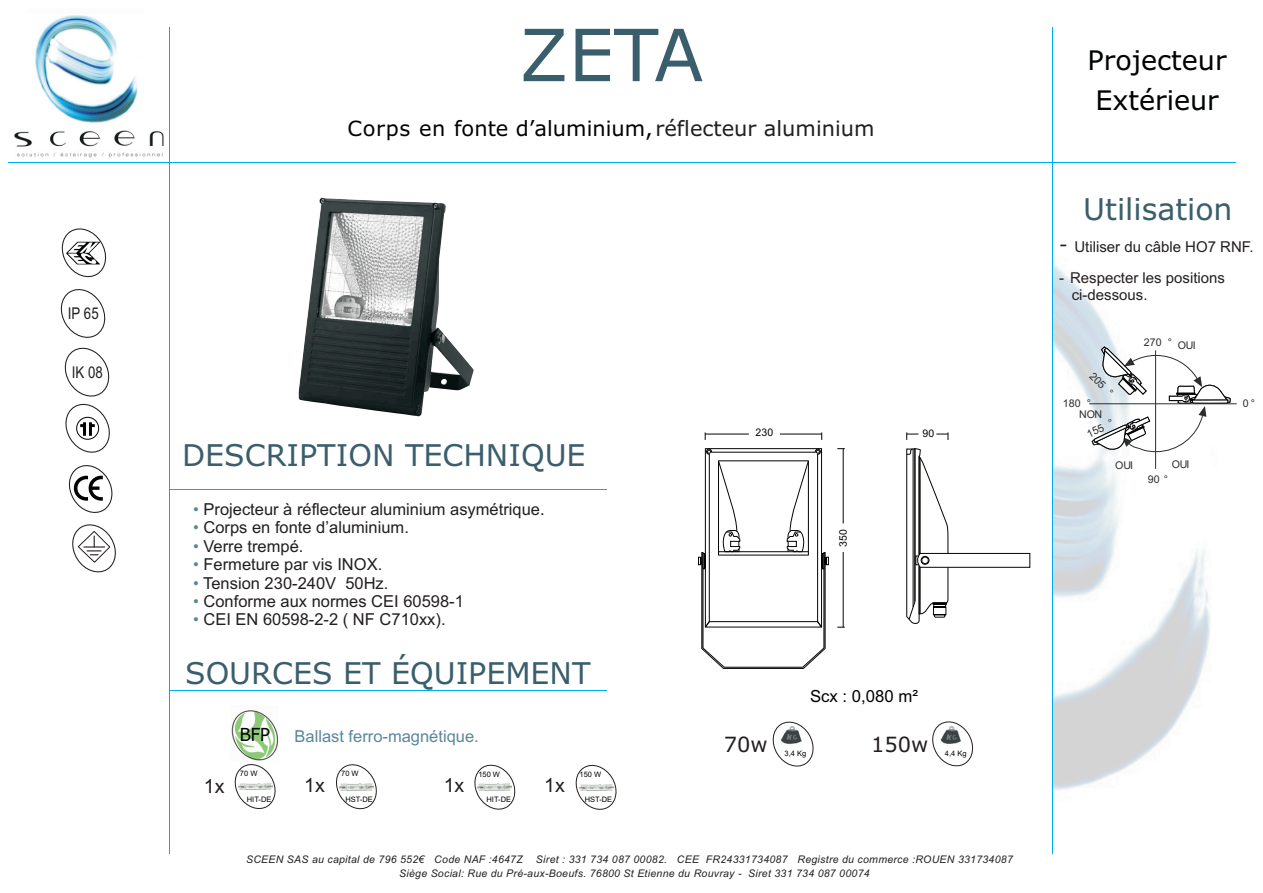
<style>
.page{position:relative;width:1263px;height:893px;background:#fff}
.page>*{position:absolute;margin:0;border:0;box-sizing:border-box;transform-origin:0 0}
.t1{font:72px "Verdana";color:#3a5e6c}
.t2{font:30px "Verdana";color:#3a5e6c}
.t3{font:27px "Verdana";color:#010202}
.t4{font:21px "Verdana";color:#010202}
.t5{font:21px "Verdana";color:#231f20}
.t6{font:19.5px "Arial";color:#231f20}
.t7{font:18px "Verdana";color:#010202;scale:.95 1}
.t8{font:16.8px "Arial";color:#010202}
.t9{font:16.5px "Arial";color:#231f20}
.t10{font:16.5px "Arial";color:#59879a}
.t11{font:16.2px "Arial Narrow";color:#231f20}
.t12{font:15px/16.8px "Arial";color:#231f20}
.t13{font:10.65px "Arial";letter-spacing:-.02em;color:#2c2d2d}
.t14{font:italic 10.5px/13.6px "Arial";letter-spacing:.03em;color:#231f20}
.t15{font:10.5px "Arial";letter-spacing:.01em;color:#040503}
.t16{font:7.5px "Arial";color:#010202}
.s1{color:#231f20}
.s2{color:#59879a}
.s3{color:#081212}
.s4{font-family:"Gautami";font-size:21px}
</style>
<div class="page">
<hr style="left:8px;top:162px;width:1228px;height:1px;background:#00aeef">
<img style="left:14px;top:130px;width:150px;height:28px">
<img style="left:1053px;top:264px;width:157px;height:526px">
<img style="left:35px;top:15px;width:103px;height:108px">
<hr style="left:170px;top:489px;width:436px;height:1px;background:#00aeef">
<hr style="left:171px;top:690px;width:436px;height:1px;background:#00aeef">
<svg style="left:72px;top:524px;width:44px;height:49px"></svg>
<svg style="left:68px;top:465px;width:45px;height:48px"></svg>
<svg style="left:61px;top:228px;width:46px;height:50px"></svg>
<img style="left:231px;top:710px;width:47px;height:51px">
<hr style="left:1089px;top:403px;width:148px;height:1px;background:#2c2d2d">
<hr style="left:1155px;top:350px;width:1px;height:119px;background:#2c2d2d">
<svg style="left:1091px;top:346px;width:139px;height:106px"></svg>
<svg style="left:60px;top:289px;width:50px;height:164px"></svg>
<img style="left:299px;top:198px;width:175px;height:218px">
<hr style="left:780px;top:434px;width:42px;height:1px;background:#040503">
<hr style="left:705px;top:434px;width:44px;height:1px;background:#040503">
<svg style="left:698px;top:449px;width:131px;height:220px"></svg>
<div style="left:788px;top:541px;width:8px;height:6px;border:1px solid #040503"></div>
<hr style="left:843px;top:552px;width:1px;height:75px;background:#040503">
<hr style="left:843px;top:449px;width:1px;height:74px;background:#040503">
<svg style="left:906px;top:432px;width:124px;height:192px"></svg>
<svg style="left:474px;top:764px;width:42px;height:46px"></svg>
<img style="left:478px;top:784px;width:34px;height:6px">
<svg style="left:234px;top:764px;width:42px;height:45px"></svg>
<img style="left:238px;top:783px;width:34px;height:7px">
<svg style="left:575px;top:764px;width:42px;height:46px"></svg>
<img style="left:579px;top:784px;width:34px;height:7px">
<svg style="left:336px;top:764px;width:41px;height:46px"></svg>
<img style="left:339px;top:783px;width:34px;height:7px">
<hr style="left:1052px;top:27px;width:1px;height:826px;background:#00aeef">
<hr style="left:170px;top:27px;width:1px;height:826px;background:#00aeef">
<svg style="left:772px;top:721px;width:42px;height:46px"></svg>
<svg style="left:932px;top:721px;width:42px;height:46px"></svg>
<h3 class="t11" style="left:68px;top:307px;width:32px">IP 65</h3>
<h3 class="t11" style="left:72px;top:366px;width:33px">IK 08</h3>
<h1 class="t1" style="left:519px;top:26px;width:186px">ZETA</h1>
<h3 class="t4" style="left:348px;top:120px;width:528px">Corps en fonte d’aluminium, <span class="s1">réflecteur aluminium</span></h3>
<h2 class="t2" style="left:182px;top:443px;width:405px">DESCRIPTION TECHNIQUE</h2>
<h3 class="t9" style="left:193px;top:503px;width:353px"><span class="s2">•</span> Projecteur à réflecteur aluminium asymétrique<span class="s3">.</span></h3>
<h3 class="t9" style="left:193px;top:521px;width:217px"><span class="s2">•</span> Corps en fonte d’aluminium.</h3>
<h3 class="t9" style="left:193px;top:540px;width:112px"><span class="s2">•</span> Verre trempé.</h3>
<h3 class="t9" style="left:193px;top:558px;width:191px"><span class="s2">•</span> Fermeture par vis INOX.</h3>
<h3 class="t9" style="left:193px;top:576px;width:197px"><span class="s2">•</span> Tension 230-240V 50Hz.</h3>
<h3 class="t9" style="left:193px;top:595px;width:272px"><span class="s2">•</span> Conforme aux normes CEI 60598-1</h3>
<h3 class="t9" style="left:193px;top:613px;width:254px"><span class="s2">•</span> CEI EN 60598-2-2 ( NF C710xx).</h3>
<p class="t15" style="left:755px;top:429px;width:19px">230</p>
<p class="t15" style="left:839px;top:547px;width:19px;rotate:-90deg">350</p>
<p class="t15" style="left:922px;top:430px;width:13px">90</p>
<h2 class="t2" style="left:185px;top:661px;width:407px">SOURCES ET ÉQUIPEMENT</h2>
<h3 class="t6" style="left:204px;top:778px;width:22px">1x</h3>
<h3 class="t7" style="left:239px;top:727px;width:34px">BFP</h3>
<p class="t16" style="left:240px;top:771px;width:19px">70 W</p>
<p class="t16" style="left:247px;top:796px;width:26px">HIT-DE</p>
<h3 class="t10" style="left:294px;top:730px;width:186px">Ballast ferro-magnétique.</h3>
<p class="t16" style="left:341px;top:771px;width:19px">70 W</p>
<p class="t16" style="left:345px;top:796px;width:29px">HST-DE</p>
<p class="t16" style="left:478px;top:771px;width:23px">150 W</p>
<p class="t16" style="left:487px;top:797px;width:26px">HIT-DE</p>
<h3 class="t6" style="left:304px;top:778px;width:22px">1x</h3>
<h3 class="t6" style="left:444px;top:778px;width:22px">1x</h3>
<h3 class="t6" style="left:544px;top:778px;width:22px">1x</h3>
<p class="t16" style="left:580px;top:771px;width:23px">150 W</p>
<p class="t16" style="left:585px;top:797px;width:29px">HST-DE</p>
<h3 class="t8" style="left:810px;top:689px;width:109px">Scx : 0,080 m²</h3>
<h3 class="t5" style="left:724px;top:736px;width:45px">70w</h3>
<h3 class="t5" style="left:871px;top:736px;width:59px">150w</h3>
<p class="t16" style="left:784px;top:750px;width:23px">3,4 Kg</p>
<p class="t16" style="left:945px;top:750px;width:23px">4,4 Kg</p>
<p class="t14" style="left:399px;top:853px;width:615px;text-indent:-153px">SCEEN SAS au capital de 796 552€ Code NAF :4647Z Siret : 331 734 087 00082. CEE FR24331734087 Registre du commerce :ROUEN 331734087<br>Siège Social: Rue du Pré-aux-Boeufs. 76800 St Etienne du Rouvray - Siret 331 734 087 00074</p>
<h3 class="t3" style="left:1087px;top:49px;width:140px">Projecteur</h3>
<h3 class="t3" style="left:1095px;top:89px;width:125px">Extérieur</h3>
<h2 class="t2" style="left:1083px;top:197px;width:151px">Utilisation</h2>
<h3 class="t12" style="left:1059px;top:240px;width:196px"><span class="s4">-</span> Utiliser du câble HO7 RNF.</h3>
<h3 class="t12" style="left:1072px;top:271px;width:155px;text-indent:-13px">- Respecter les positions ci-dessous.</h3>
<p class="t13" style="left:1094px;top:371px;width:30px;rotate:45deg">205 °</p>
<p class="t13" style="left:1063px;top:399px;width:30px">180 °</p>
<p class="t13" style="left:1086px;top:431px;width:30px;rotate:-26deg">155 °</p>
<p class="t13" style="left:1079px;top:410px;width:24px">NON</p>
<p class="t13" style="left:1144px;top:338px;width:30px">270 °</p>
<p class="t13" style="left:1178px;top:341px;width:19px">OUI</p>
<p class="t13" style="left:1115px;top:461px;width:19px">OUI</p>
<p class="t13" style="left:1172px;top:460px;width:19px">OUI</p>
<p class="t13" style="left:1148px;top:475px;width:22px">90 °</p>
<p class="t13" style="left:1243px;top:399px;width:14px">0°</p>
</div>
